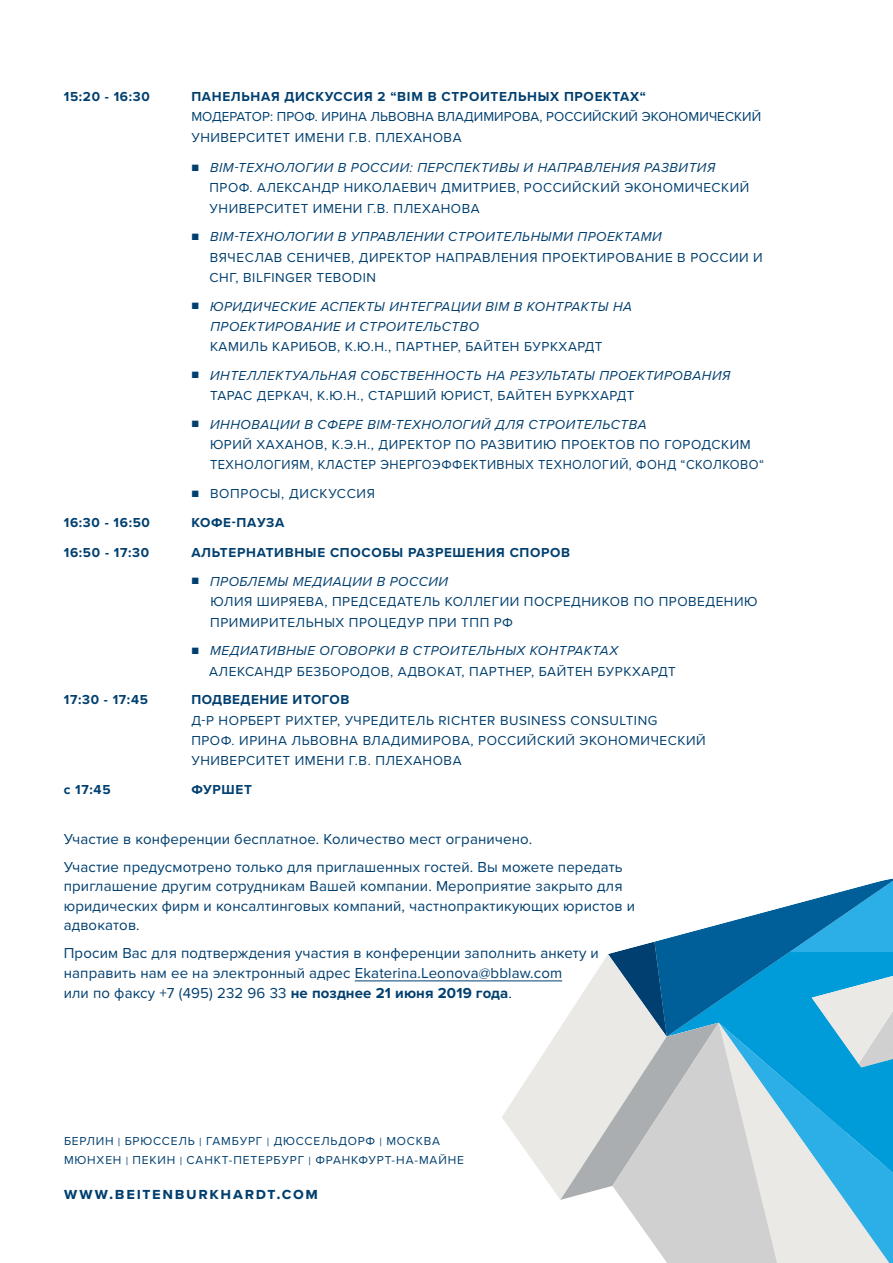
<style>
.page{position:relative;width:893px;height:1263px;background:#fff}
.page>*{position:absolute;margin:0;border:0;box-sizing:border-box;transform-origin:0 0}
.t1{font:700 16.5px "Proxima Nova";letter-spacing:.1em;color:#003f6f}
.t2{font:15px/19.5px "Proxima Nova";letter-spacing:.01em;color:#003f6f}
.t3{font:13.5px/20.2px "Proxima Nova";letter-spacing:.04em;color:#003f6f}
.t4{font:italic 13.5px/20.2px "Proxima Nova";letter-spacing:.04em;color:#003f6f}
.t5{font:700 13.5px "Proxima Nova";letter-spacing:.05em;color:#003f6f}
.t6{font:13.5px/20.2px "Proxima Nova";letter-spacing:.005em;color:#003f6f}
.t7{font:12px/18.8px "Proxima Nova";letter-spacing:.065em;color:#003f6f}
.s1{font-family:"Segoe UI";font-weight:600;font-size:9px}
.s2{font-style:italic}
.s3{font-family:"Segoe UI";font-weight:600;font-style:normal;font-size:9px}
.s4{font-style:normal}
.s5{font-weight:700}
</style>
<div class="page">
<svg style="left:502px;top:878px;width:391px;height:385px"></svg>
<hr style="left:355px;top:980px;width:207px;height:1px;background:#003f6f">
<p class="t5" style="left:64px;top:87px;width:88px">15:20 - 16:30</p>
<p class="t5" style="left:191px;top:87px;width:456px">ПАНЕЛЬНАЯ ДИСКУССИЯ 2 “BIM В СТРОИТЕЛЬНЫХ ПРОЕКТАХ“</p>
<p class="t6" style="left:191px;top:106px;width:571px">МОДЕРАТОР: ПРОФ. ИРИНА ЛЬВОВНА ВЛАДИМИРОВА, РОССИЙСКИЙ ЭКОНОМИЧЕСКИЙ<br>УНИВЕРСИТЕТ ИМЕНИ Г.В. ПЛЕХАНОВА</p>
<p class="t3" style="left:210px;top:157px;width:541px;text-indent:-18px"><span class="s1">■</span> <span class="s2">BIM-ТЕХНОЛОГИИ В РОССИИ: ПЕРСПЕКТИВЫ И НАПРАВЛЕНИЯ РАЗВИТИЯ<br></span>ПРОФ. АЛЕКСАНДР НИКОЛАЕВИЧ ДМИТРИЕВ, РОССИЙСКИЙ ЭКОНОМИЧЕСКИЙ<br>УНИВЕРСИТЕТ ИМЕНИ Г.В. ПЛЕХАНОВА</p>
<p class="t3" style="left:210px;top:226px;width:555px;text-indent:-18px"><span class="s1">■</span> <span class="s2">BIM-ТЕХНОЛОГИИ В УПРАВЛЕНИИ СТРОИТЕЛЬНЫМИ ПРОЕКТАМИ<br></span>ВЯЧЕСЛАВ СЕНИЧЕВ, ДИРЕКТОР НАПРАВЛЕНИЯ ПРОЕКТИРОВАНИЕ В РОССИИ И<br>СНГ, BILFINGER TEBODIN</p>
<p class="t4" style="left:210px;top:295px;width:423px;text-indent:-19px"><span class="s3">■</span> ЮРИДИЧЕСКИЕ АСПЕКТЫ ИНТЕГРАЦИИ BIM В КОНТРАКТЫ НА<br>ПРОЕКТИРОВАНИЕ И СТРОИТЕЛЬСТВО</p>
<p class="t3" style="left:210px;top:336px;width:394px">КАМИЛЬ КАРИБОВ, К.Ю.Н., ПАРТНЕР, БАЙТЕН БУРКХАРДТ</p>
<p class="t4" style="left:210px;top:365px;width:522px;text-indent:-19px"><span class="s3">■</span> ИНТЕЛЛЕКТУАЛЬНАЯ СОБСТВЕННОСТЬ НА РЕЗУЛЬТАТЫ ПРОЕКТИРОВАНИЯ<br><span class="s4">ТАРАС ДЕРКАЧ, К.Ю.Н., СТАРШИЙ ЮРИСТ, БАЙТЕН БУРКХАРДТ</span></p>
<p class="t3" style="left:210px;top:414px;width:556px;text-indent:-19px"><span class="s1">■</span> <span class="s2">ИННОВАЦИИ В СФЕРЕ BIM-ТЕХНОЛОГИЙ ДЛЯ СТРОИТЕЛЬСТВА<br></span>ЮРИЙ ХАХАНОВ, К.Э.Н., ДИРЕКТОР ПО РАЗВИТИЮ ПРОЕКТОВ ПО ГОРОДСКИМ<br>ТЕХНОЛОГИЯМ, КЛАСТЕР ЭНЕРГОЭФФЕКТИВНЫХ ТЕХНОЛОГИЙ, ФОНД “СКОЛКОВО“</p>
<p class="t3" style="left:191px;top:483px;width:185px"><span class="s1">■</span> ВОПРОСЫ, ДИСКУССИЯ</p>
<p class="t5" style="left:64px;top:512px;width:88px">16:30 - 16:50</p>
<p class="t5" style="left:191px;top:512px;width:95px">КОФЕ-ПАУЗА</p>
<p class="t5" style="left:64px;top:543px;width:87px">16:50 - 17:30</p>
<p class="t5" style="left:191px;top:543px;width:380px">АЛЬТЕРНАТИВНЫЕ СПОСОБЫ РАЗРЕШЕНИЯ СПОРОВ</p>
<p class="t3" style="left:210px;top:571px;width:549px;text-indent:-19px"><span class="s1">■</span> <span class="s2">ПРОБЛЕМЫ МЕДИАЦИИ В РОССИИ<br></span>ЮЛИЯ ШИРЯЕВА, ПРЕДСЕДАТЕЛЬ КОЛЛЕГИИ ПОСРЕДНИКОВ ПО ПРОВЕДЕНИЮ<br>ПРИМИРИТЕЛЬНЫХ ПРОЦЕДУР ПРИ ТПП РФ</p>
<p class="t3" style="left:209px;top:640px;width:468px;text-indent:-18px"><span class="s1">■</span> <span class="s2">МЕДИАТИВНЫЕ ОГОВОРКИ В СТРОИТЕЛЬНЫХ КОНТРАКТАХ<br></span>АЛЕКСАНДР БЕЗБОРОДОВ, АДВОКАТ, ПАРТНЕР, БАЙТЕН БУРКХАРДТ</p>
<p class="t5" style="left:64px;top:690px;width:86px">17:30 - 17:45</p>
<p class="t5" style="left:191px;top:690px;width:160px">ПОДВЕДЕНИЕ ИТОГОВ</p>
<p class="t3" style="left:191px;top:709px;width:516px">Д-Р НОРБЕРТ РИХТЕР, УЧРЕДИТЕЛЬ RICHTER BUSINESS CONSULTING<br>ПРОФ. ИРИНА ЛЬВОВНА ВЛАДИМИРОВА, РОССИЙСКИЙ ЭКОНОМИЧЕСКИЙ<br>УНИВЕРСИТЕТ ИМЕНИ Г.В. ПЛЕХАНОВА</p>
<p class="t5" style="left:64px;top:779px;width:48px">с 17:45</p>
<p class="t5" style="left:191px;top:779px;width:62px">ФУРШЕТ</p>
<p class="t2" style="left:64px;top:824px;width:560px;line-height:28px">Участие в конференции бесплатное. Количество мест ограничено.<br>Участие предусмотрено только для приглашенных гостей. Вы можете передать</p>
<p class="t2" style="left:64px;top:876px;width:573px">приглашение другим сотрудникам Вашей компании. Мероприятие закрыто для юридических фирм и консалтинговых компаний, частнопрактикующих юристов и адвокатов.</p>
<p class="t2" style="left:64px;top:943px;width:537px">Просим Вас для подтверждения участия в конференции заполнить анкету и направить нам ее на электронный адрес Ekaterina.Leonova@bblaw.com<br>или по факсу +7 (495) 232 96 33 <span class="s5">не позднее 21 июня 2019 года</span>.</p>
<p class="t7" style="left:64px;top:1131px;width:401px">БЕРЛИН | БРЮССЕЛЬ | ГАМБУРГ | ДЮССЕЛЬДОРФ | МОСКВА<br>МЮНХЕН | ПЕКИН | САНКТ-ПЕТЕРБУРГ | ФРАНКФУРТ-НА-МАЙНЕ</p>
<p class="t1" style="left:64px;top:1181px;width:255px">www.beitenburkhardt.com</p>
</div>
